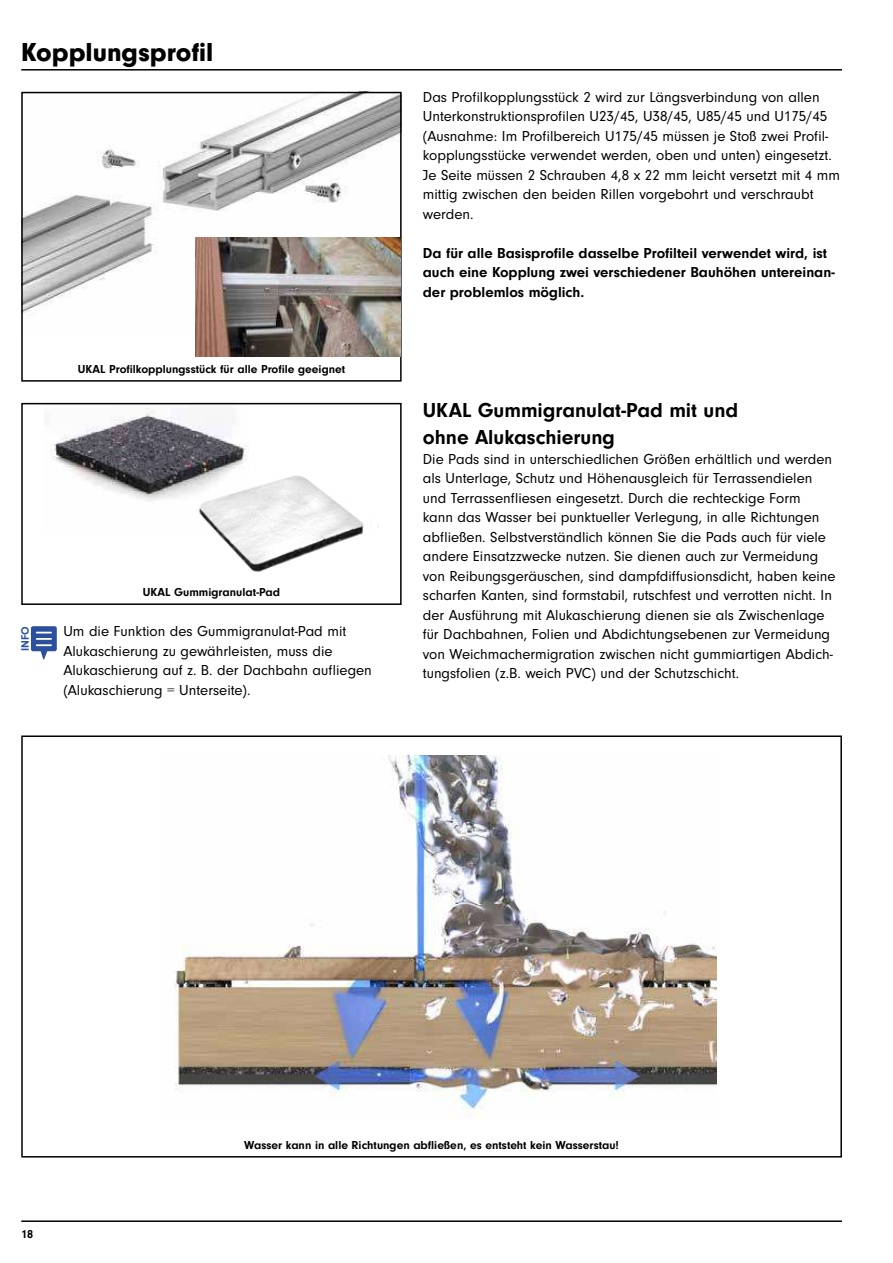
<style>
.page{position:relative;width:893px;height:1263px;background:#fff}
.page>*{position:absolute;margin:0;border:0;box-sizing:border-box;transform-origin:0 0}
.t1{font:900 27px "Neuzeit Gro";color:#000}
.t2{font:700 21px/27.3px "Neuzeit Gro";color:#000}
.t3{font:15px/19.5px "Neuzeit Gro";color:#000}
.t4{font:700 15px/19.5px "Neuzeit Gro";color:#000}
.t5{font:700 12px "Neuzeit Gro";color:#000}
.t6{font:700 11.25px "Neuzeit Gro";color:#2d519f}
</style>
<div class="page">
<hr style="left:21px;top:1220px;width:821px;height:2px;background:#000">
<img style="left:24px;top:95px;width:375px;height:238px">
<div style="left:21px;top:92px;width:381px;height:290px;border:2px solid #000"></div>
<img style="left:51px;top:408px;width:197px;height:93px">
<img style="left:175px;top:468px;width:204px;height:104px">
<div style="left:21px;top:403px;width:381px;height:202px;border:2px solid #000"></div>
<div style="left:21px;top:735px;width:821px;height:422px;border:2px solid #000"></div>
<img style="left:174px;top:755px;width:543px;height:363px">
<hr style="left:21px;top:69px;width:821px;height:2px;background:#000">
<svg style="left:31px;top:626px;width:26px;height:34px"></svg>
<img style="left:196px;top:238px;width:204px;height:118px">
<h1 class="t1" style="left:21px;top:42px;width:194px">Kopplungsprofil</h1>
<p class="t5" style="left:78px;top:362px;width:269px">UKAL Profilkopplungsstück für alle Profile geeignet</p>
<p class="t6" style="left:19px;top:651px;width:26px;rotate:-90deg">INFO</p>
<p class="t5" style="left:143px;top:586px;width:139px">UKAL Gummigranulat-Pad</p>
<p class="t3" style="left:63px;top:622px;width:310px">Um die Funktion des Gummigranulat-Pad mit Alukaschierung zu gewährleisten, muss die Alukaschierung auf z. B. der Dachbahn aufliegen (Alukaschierung = Unterseite).</p>
<p class="t3" style="left:423px;top:88px;width:419px">Das Profilkopplungsstück 2 wird zur Längsverbindung von allen Unterkonstruktionsprofilen U23/45, U38/45, U85/45 und U175/45 (Ausnahme: Im Profilbereich U175/45 müssen je Stoß zwei Profil&shy;kopplungsstücke verwendet werden, oben und unten) eingesetzt.<br>Je Seite müssen 2 Schrauben 4,8 x 22 mm leicht versetzt mit 4 mm mittig zwischen den beiden Rillen vorgebohrt und verschraubt werden.</p>
<p class="t4" style="left:423px;top:243px;width:413px">Da für alle Basisprofile dasselbe Profilteil verwendet wird, ist auch eine Kopplung zwei verschiedener Bauhöhen untereinan&shy;der problemlos möglich.</p>
<h2 class="t2" style="left:423px;top:396px;width:317px">UKAL Gummigranulat-Pad mit und ohne Alukaschierung</h2>
<p class="t3" style="left:423px;top:449px;width:414px">Die Pads sind in unterschiedlichen Größen erhältlich und werden als Unterlage, Schutz und Höhenausgleich für Terrassendielen und Terrassenfliesen eingesetzt. Durch die rechteckige Form<br>kann das Wasser bei punktueller Verlegung, in alle Richtungen abfließen. Selbstverständlich können Sie die Pads auch für viele andere Einsatzzwecke nutzen. Sie dienen auch zur Vermeidung von Reibungsgeräuschen, sind dampfdiffusionsdicht, haben keine scharfen Kanten, sind formstabil, rutschfest und verrotten nicht. In der Ausführung mit Alukaschierung dienen sie als Zwischenlage für Dachbahnen, Folien und Abdichtungsebenen zur Vermeidung von Weichmachermigration zwischen nicht gummiartigen Abdich&shy;tungsfolien (z.B. weich PVC) und der Schutzschicht.</p>
<p class="t5" style="left:21px;top:1228px;width:14px">18</p>
<p class="t5" style="left:244px;top:1138px;width:376px">Wasser kann in alle Richtungen abfließen, es entsteht kein Wasserstau!</p>
</div>
